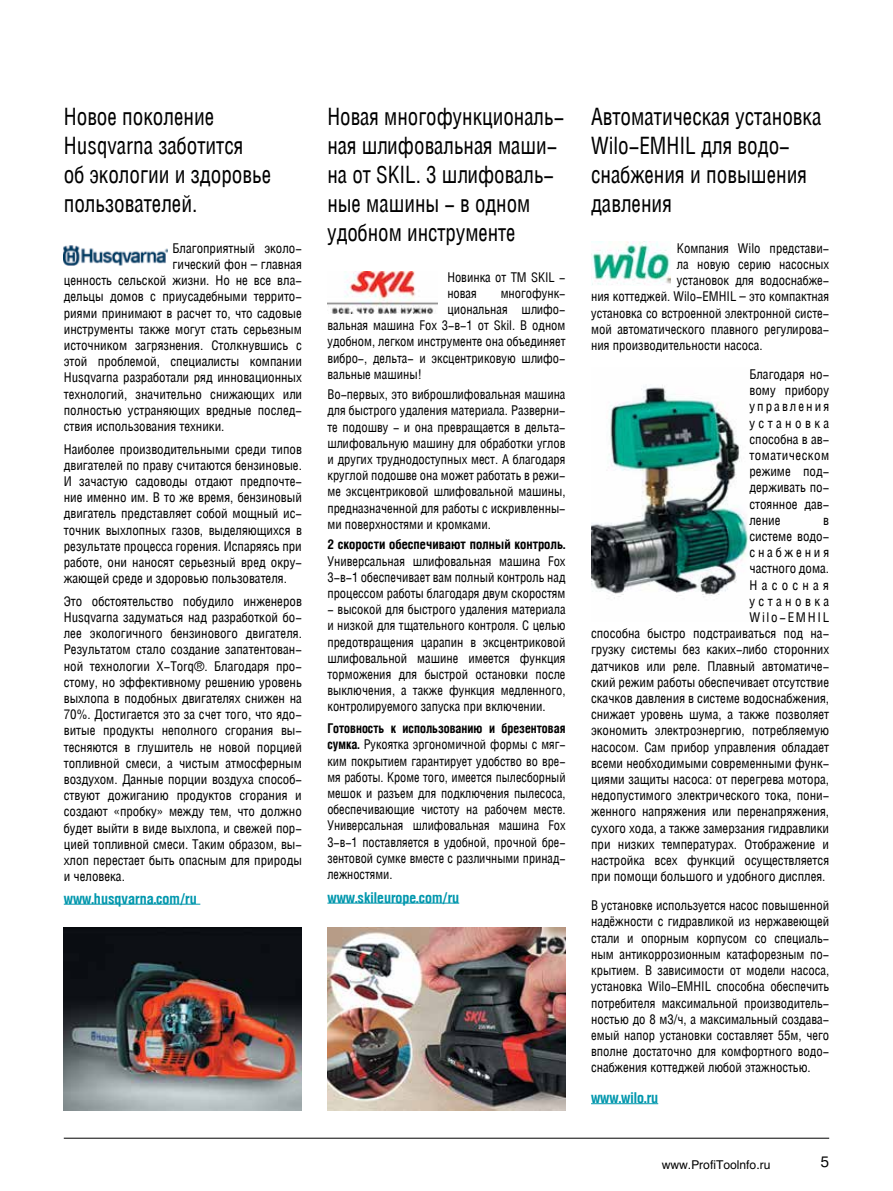
<style>
.page{position:relative;width:893px;height:1191px;background:#fff}
.page>*{position:absolute;margin:0;border:0;box-sizing:border-box;transform-origin:0 0}
.t1{font:24px/28.8px "Helios Cond";color:#000;scale:.92 1}
.t2{font:24px/28.8px "Helios Cond";color:#000;scale:.91 1}
.t3{font:700 15px "Helios Cond";color:#0097ad}
.t4{font:15px "Pragmatica C";color:#000}
.t5{font:13.5px/16.2px "Helios Cond";color:#000;text-align:justify}
.t6{font:13.5px/16.2px "Helios Cond";color:#000;text-align:justify;scale:.95 1}
.t7{font:700 13.5px "Helios Cond";color:#000}
.t8{font:12px "Heliosz";color:#000}
.s1{font-weight:700}
</style>
<div class="page">
<hr style="left:64px;top:1137px;width:765px;height:1px;background:#000">
<hr style="left:64px;top:904px;width:136px;height:1px;background:#0097ad">
<img style="left:64px;top:245px;width:104px;height:20px">
<hr style="left:591px;top:1103px;width:67px;height:1px;background:#0097ad">
<img style="left:591px;top:242px;width:80px;height:43px">
<img style="left:591px;top:385px;width:157px;height:214px">
<hr style="left:327px;top:902px;width:132px;height:1px;background:#0097ad">
<img style="left:327px;top:271px;width:110px;height:43px">
<img style="left:327px;top:927px;width:239px;height:183px">
<img style="left:64px;top:927px;width:238px;height:183px">
<h1 class="t1" style="left:64px;top:103px;width:227px">Новое поколение<br>Husqvarna заботится<br>об экологии и здоровье пользователей.</h1>
<p class="t5" style="left:173px;top:240px;width:131px">Благоприятный эколо-</p>
<p class="t5" style="left:173px;top:256px;width:131px">гический фон – главная</p>
<p class="t5" style="left:64px;top:272px;width:240px">ценность сельской жизни. Но не все вла-</p>
<p class="t5" style="left:64px;top:288px;width:240px">дельцы домов с приусадебными террито-</p>
<p class="t5" style="left:64px;top:305px;width:240px">риями принимают в расчет то, что садовые</p>
<p class="t5" style="left:64px;top:321px;width:240px">инструменты также могут стать серьезным</p>
<p class="t5" style="left:64px;top:337px;width:240px">источником загрязнения. Столкнувшись с</p>
<p class="t5" style="left:64px;top:353px;width:240px">этой проблемой, специалисты компании</p>
<p class="t5" style="left:64px;top:369px;width:240px">Husqvarna разработали ряд инновационных</p>
<p class="t5" style="left:64px;top:386px;width:240px">технологий, значительно снижающих или</p>
<p class="t5" style="left:64px;top:402px;width:240px">полностью устраняющих вредные послед-</p>
<p class="t5" style="left:64px;top:418px;width:162px">ствия использования техники.</p>
<p class="t5" style="left:64px;top:441px;width:240px">Наиболее производительными среди типов двигателей по праву считаются бензиновые.<br>И зачастую садоводы отдают предпочте&shy;ние именно им. В то же время, бензиновый двигатель представляет собой мощный ис&shy;точник выхлопных газов, выделяющихся в результате процесса горения. Испаряясь при работе, они наносят серьезный вред окру&shy;жающей среде и здоровью пользователя.</p>
<p class="t5" style="left:64px;top:593px;width:240px">Это обстоятельство побудило инженеров Husqvarna задуматься над разработкой бо&shy;лее экологичного бензинового двигателя.<br>Результатом стало создание запатентован&shy;ной технологии X-Torq®. Благодаря про&shy;стому, но эффективному решению уровень выхлопа в подобных двигателях снижен на 70%. Достигается это за счет того, что ядо&shy;витые продукты неполного сгорания вы&shy;тесняются в глушитель не новой порцией топливной смеси, а чистым атмосферным воздухом. Данные порции воздуха способ&shy;ствуют дожиганию продуктов сгорания и создают «пробку» между тем, что должно будет выйти в виде выхлопа, и свежей пор&shy;цией топливной смеси. Таким образом, вы&shy;хлоп перестает быть опасным для природы и человека.</p>
<p class="t3" style="left:64px;top:889px;width:134px">www.husqvarna.com/ru</p>
<h1 class="t2" style="left:327px;top:103px;width:262px">Новая многофункциональ&shy;ная шлифовальная маши&shy;на от SKIL. 3 шлифоваль&shy;ные машины - в одном удобном инструменте</h1>
<p class="t5" style="left:447px;top:269px;width:120px">Новинка от ТМ SKIL - новая</p>
<p class="t5" style="left:501px;top:285px;width:66px">многофунк-</p>
<p class="t5" style="left:447px;top:301px;width:120px">циональная шлифо-</p>
<p class="t5" style="left:327px;top:317px;width:240px">вальная машина Fox 3-в-1 от Skil. В одном</p>
<p class="t5" style="left:327px;top:333px;width:240px">удобном, легком инструменте она объединяет</p>
<p class="t5" style="left:327px;top:350px;width:240px">вибро-, дельта- и эксцентриковую шлифо-</p>
<p class="t5" style="left:327px;top:366px;width:96px">вальные машины!</p>
<p class="t5" style="left:327px;top:386px;width:240px">Во-первых, это виброшлифовальная машина для быстрого удаления материала. Разверни&shy;те подошву - и она превращается в дельта&shy;шлифовальную машину для обработки углов и других труднодоступных мест. А благодаря круглой подошве она может работать в режи&shy;ме эксцентриковой шлифовальной машины, предназначенной для работы с искривленны&shy;ми поверхностями и кромками.</p>
<p class="t7" style="left:327px;top:537px;width:240px">2 скорости обеспечивают полный контроль.</p>
<p class="t5" style="left:327px;top:553px;width:240px">Универсальная шлифовальная машина Fox 3-в-1 обеспечивает вам полный контроль над процессом работы благодаря двум скоростям</p>
<p class="t5" style="left:327px;top:601px;width:240px">- высокой для быстрого удаления материала и низкой для тщательного контроля. С целью предотвращения царапин в эксцентриковой шлифовальной машине имеется функция торможения для быстрой остановки после выключения, а также функция медленного, контролируемого запуска при включении.</p>
<p class="t6" style="left:327px;top:720px;width:252px"><span class="s1">Готовность к использованию и брезентовая сумка.</span> Рукоятка эргономичной формы с мяг&shy;ким покрытием гарантирует удобство во вре&shy;мя работы. Кроме того, имеется пылесборный мешок и разъем для подключения пылесоса, обеспечивающие чистоту на рабочем месте.<br>Универсальная шлифовальная машина Fox 3-в-1 поставляется в удобной, прочной бре&shy;зентовой сумке вместе с различными принад&shy;лежностями.</p>
<p class="t3" style="left:327px;top:888px;width:133px">www.skileurope.com/ru</p>
<h1 class="t1" style="left:591px;top:103px;width:252px">Автоматическая установка<br>Wilo-EMHIL для водо&shy;снабжения и повышения давления</h1>
<p class="t5" style="left:677px;top:240px;width:154px">Компания Wilo представи-</p>
<p class="t5" style="left:677px;top:256px;width:154px">ла новую серию насосных</p>
<p class="t5" style="left:677px;top:272px;width:154px">установок для водоснабже-</p>
<p class="t5" style="left:591px;top:288px;width:240px">ния коттеджей. Wilo-EMHIL – это компактная</p>
<p class="t5" style="left:591px;top:305px;width:240px">установка со встроенной электронной систе-</p>
<p class="t5" style="left:591px;top:321px;width:240px">мой автоматического плавного регулирова-</p>
<p class="t5" style="left:591px;top:337px;width:173px">ния производительности насоса.</p>
<p class="t5" style="left:749px;top:366px;width:81px">Благодаря но&shy;вому прибору управления установка способна в ав&shy;томатическом режиме под&shy;держивать по&shy;стоянное дав&shy;ление</p>
<p class="t5" style="left:591px;top:512px;width:240px;text-align:right">в<br>системе водо-<br>снабжения<br>частного дома.<br>Насосная<br>установка<br>Wilo-EMHIL<br>способна быстро подстраиваться под на&shy;грузку системы без каких-либо сторонних датчиков или реле. Плавный автоматиче&shy;ский режим работы обеспечивает отсутствие скачков давления в системе водоснабжения, снижает уровень шума, а также позволяет экономить электроэнергию, потребляемую насосом. Сам прибор управления обладает всеми необходимыми современными функ&shy;циями защиты насоса: от перегрева мотора, недопустимого электрического тока, пони&shy;женного напряжения или перенапряжения, сухого хода, а также замерзания гидравлики при низких температурах. Отображение и настройка всех функций осуществляется при помощи большого и удобного дисплея.</p>
<p class="t5" style="left:591px;top:897px;width:240px">В установке используется насос повышенной надёжности с гидравликой из нержавеющей стали и опорным корпусом со специаль&shy;ным антикоррозионным катафорезным по&shy;крытием. В зависимости от модели насоса, установка Wilo-EMHIL способна обеспечить потребителя максимальной производитель&shy;ностью до 8 м3/ч, а максимальный создава&shy;емый напор установки составляет 55м, чего вполне достаточно для комфортного водо&shy;снабжения коттеджей любой этажностью.</p>
<p class="t3" style="left:591px;top:1089px;width:69px">www.wilo.ru</p>
<p class="t8" style="left:662px;top:1157px;width:110px">www.ProfiToolnfo.ru</p>
<p class="t4" style="left:820px;top:1153px;width:10px">5</p>
</div>
